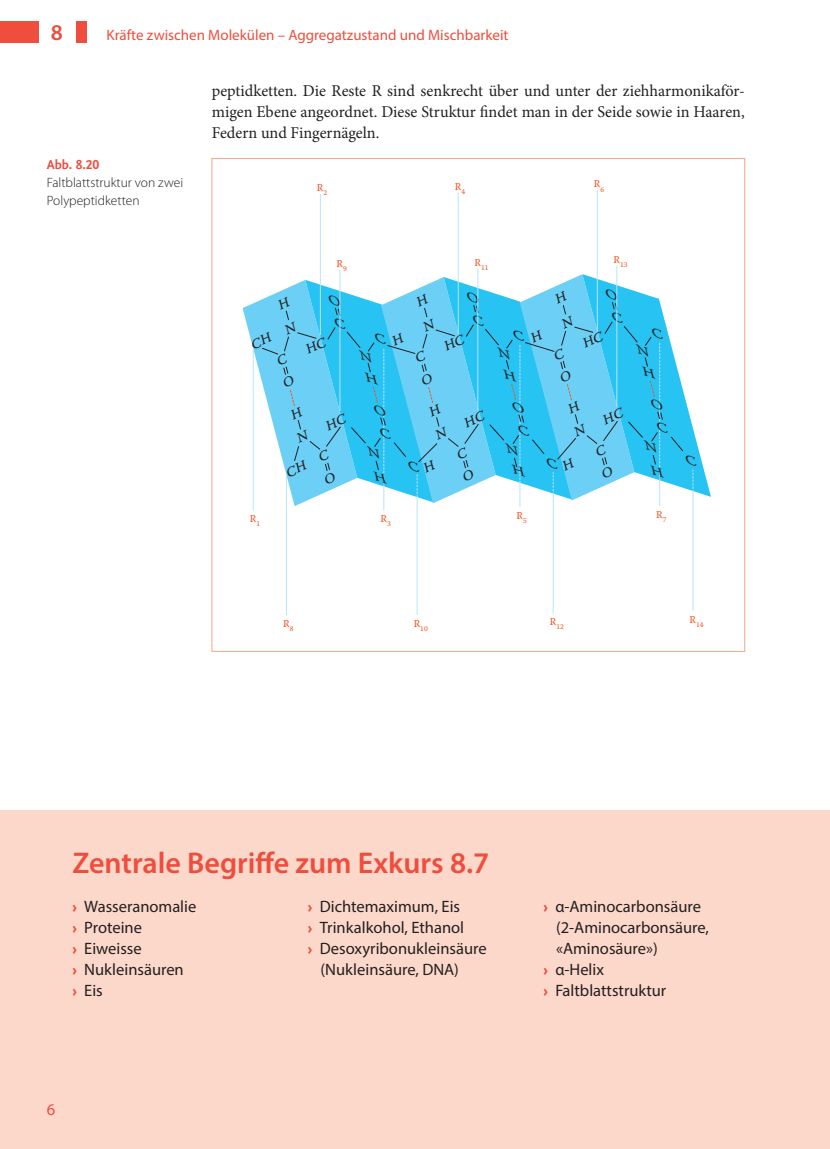
<style>
.page{position:relative;width:830px;height:1149px;background:#fff}
.page>*{position:absolute;margin:0;border:0;box-sizing:border-box;transform-origin:0 0}
.t1{font:600 30px "Myriad Pro";color:#ef4d3d}
.t2{font:600 22.5px "Myriad Pro";color:#ef4d3d}
.t3{font:16.5px/21px "Myriad Pro";color:#231f20}
.t4{font:16.5px/21px "Minion Pro";color:#231f20;text-align:justify}
.t5{font:16.5px "Myriad Pro";color:#ef4d3d}
.t6{font:15px "Myriad Pro";color:#ef4d3d}
.t7{font:300 13.5px/18px "Myriad Pro";color:#231f20}
.t8{font:700 13.5px "Scala Sans LF";color:#ef4d3d}
.t9{font:10.5px "Warnock Pro Capt";color:#f15622}
.t10{font:7.35px "Warnock Pro Capt";color:#f15622}
.s1{font-family:"Meta";font-weight:700;font-size:15px;color:#ef4d3d}
</style>
<div class="page">
<hr style="left:320px;top:194px;width:1px;height:140px;background:#b9e5fa">
<hr style="left:339px;top:270px;width:1px;height:140px;background:#b9e5fa">
<hr style="left:457px;top:193px;width:1px;height:140px;background:#b9e5fa">
<hr style="left:477px;top:268px;width:1px;height:141px;background:#b9e5fa">
<hr style="left:596px;top:190px;width:1px;height:141px;background:#b9e5fa">
<hr style="left:616px;top:266px;width:1px;height:140px;background:#b9e5fa">
<hr style="left:286px;top:474px;width:1px;height:140px;background:#b9e5fa">
<hr style="left:416px;top:497px;width:1px;height:117px;background:#b9e5fa">
<hr style="left:552px;top:494px;width:1px;height:119px;background:#b9e5fa">
<hr style="left:692px;top:492px;width:1px;height:118px;background:#b9e5fa">
<div style="left:0;top:810px;width:829px;height:338px;background:#fcd8ca"></div>
<div style="left:76px;top:21px;width:11px;height:21px;background:#ef4d3d"></div>
<div style="left:0;top:21px;width:38px;height:21px;background:#ef4d3d"></div>
<svg style="left:242px;top:274px;width:468px;height:236px"></svg>
<h2 class="t2" style="left:51px;top:18px;width:14px">8</h2>
<p class="t6" style="left:106px;top:26px;width:403px">Kräfte zwischen Molekülen – Aggregatzustand und Mischbarkeit</p>
<p class="t8" style="left:47px;top:157px;width:54px">Abb. 8.20</p>
<p class="t7" style="left:47px;top:174px;width:138px">Faltblattstruktur von zwei<br>Polypeptidketten</p>
<p class="t4" style="left:212px;top:80px;width:534px">peptidketten. Die Reste R sind senkrecht über und unter der ziehharmonikaför&shy;migen Ebene angeordnet. Diese Struktur findet man in der Seide sowie in Haaren, Federn und Fingernägeln.</p>
<p class="t9" style="left:317px;top:181px;width:12px">R<sub>2</sub></p>
<p class="t9" style="left:336px;top:257px;width:12px">R<sub>9</sub></p>
<p class="t9" style="left:454px;top:180px;width:12px">R<sub>4</sub></p>
<p class="t10" style="left:474px;top:263px;width:16px"><sup>R</sup>11</p>
<p class="t9" style="left:593px;top:177px;width:12px">R<sub>6</sub></p>
<p class="t10" style="left:613px;top:260px;width:16px"><sup>R</sup>13</p>
<p class="t9" style="left:250px;top:512px;width:12px">R<sub>1</sub></p>
<p class="t9" style="left:283px;top:617px;width:12px">R<sub>8</sub></p>
<p class="t9" style="left:380px;top:512px;width:12px">R<sub>3</sub></p>
<p class="t10" style="left:413px;top:624px;width:16px"><sup>R</sup>10</p>
<p class="t9" style="left:516px;top:508px;width:12px">R<sub>5</sub></p>
<p class="t10" style="left:549px;top:622px;width:16px"><sup>R</sup>12</p>
<p class="t9" style="left:656px;top:508px;width:12px">R<sub>7</sub></p>
<p class="t10" style="left:689px;top:619px;width:16px"><sup>R</sup>14</p>
<h1 class="t1" style="left:72px;top:843px;width:418px">Zentrale Begriffe zum Exkurs 8.7</h1>
<p class="t3" style="left:72px;top:895px;width:125px"><span class="s1">›</span> Wasseranomalie <span class="s1">›</span> Proteine<br><span class="s1">›</span> Eiweisse<br><span class="s1">›</span> Nukleinsäuren<br><span class="s1">›</span> Eis</p>
<p class="t3" style="left:308px;top:895px;width:154px"><span class="s1">›</span> Dichtemaximum, Eis</p>
<p class="t3" style="left:308px;top:916px;width:158px"><span class="s1">›</span> Trinkalkohol, Ethanol</p>
<p class="t3" style="left:308px;top:937px;width:180px"><span class="s1">›</span> Desoxyribonukleinsäure</p>
<p class="t3" style="left:320px;top:958px;width:140px">(Nukleinsäure, DNA)</p>
<p class="t5" style="left:47px;top:1098px;width:10px">6</p>
<p class="t3" style="left:543px;top:895px;width:159px"><span class="s1">›</span> α-Aminocarbonsäure</p>
<p class="t3" style="left:556px;top:916px;width:154px">(2-Aminocarbonsäure,</p>
<p class="t3" style="left:556px;top:937px;width:103px">«Aminosäure»)</p>
<p class="t3" style="left:543px;top:958px;width:62px"><span class="s1">›</span> α-Helix</p>
<p class="t3" style="left:543px;top:979px;width:124px"><span class="s1">›</span> Faltblattstruktur</p>
</div>
